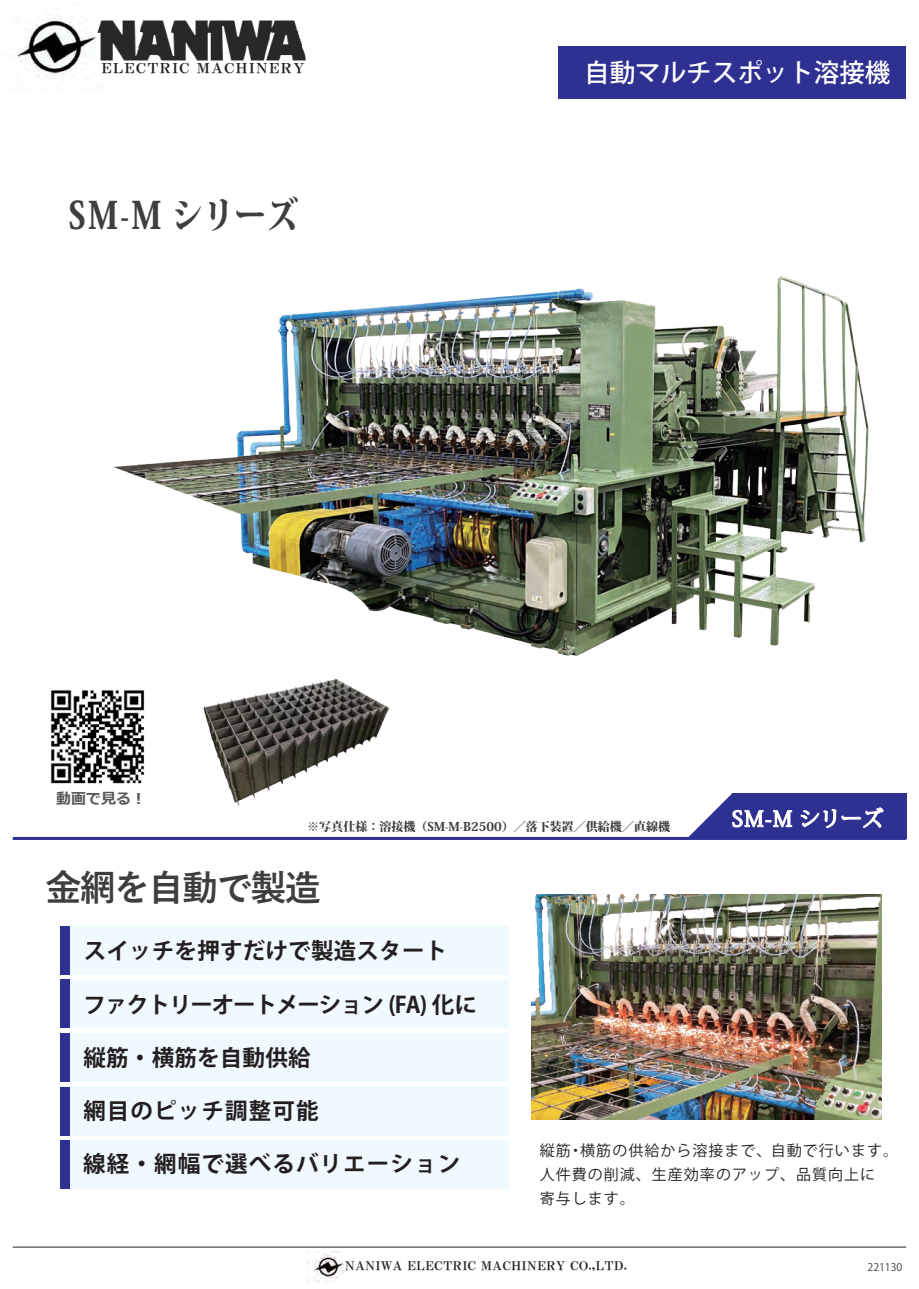
<style>
.page{position:relative;width:919px;height:1289px;background:#fff}
.page>*{position:absolute;margin:0;border:0;box-sizing:border-box;transform-origin:0 0}
.t1{font:800 37.5px "Koz Min Pr 6 N";color:#3e3e3f;scale:.84 1}
.t2{font:700 36px "Yu Gothic";letter-spacing:-.05em;color:#3e3e3f}
.t3{font:500 25.5px "Koz Go Pr 6 N";color:#fff}
.t4{font:700 22.5px "Koz Go Pr 6 N";letter-spacing:.01em;color:#231f20}
.t5{font:700 22.5px "Koz Go Pr 6 N";letter-spacing:.05em;color:#231f20}
.t6{font:700 22.5px "Koz Go Pr 6 N";letter-spacing:-.05em;color:#231f20}
.t7{font:15px/24px "Koz Go Pr 6 N";letter-spacing:.07em;color:#231f20}
.t8{font:700 15px "Meiryo";color:#57585a}
.t9{font:13.65px "HGP Mincho E";letter-spacing:.1em;color:#231f20}
.t10{font:800 12px "Koz Min Pr 6 N";color:#3e3e3f}
.t11{font:12px "HGP Mincho E";letter-spacing:.05em;color:#231f20;scale:.95 1}
.t12{font:10.5px "Koz Go Pro";color:#3e3e3f}
</style>
<div class="page">
<img style="left:113px;top:276px;width:794px;height:557px">
<hr style="left:13px;top:837px;width:893px;height:3px;background:#2e3092">
<div style="left:558px;top:46px;width:348px;height:53px;background:#2e3092"></div>
<div style="left:732px;top:793px;width:174px;height:45px;background:#2e3092"></div>
<svg style="left:687px;top:793px;width:105px;height:44px"></svg>
<svg style="left:799px;top:779px;width:85px;height:50px"></svg>
<hr style="left:13px;top:1246px;width:893px;height:1px;background:#231f20">
<img style="left:307px;top:1251px;width:38px;height:31px">
<div style="left:58px;top:921px;width:455px;height:58px;background:#f0f9fd;border:4px solid #fff"></div>
<div style="left:58px;top:974px;width:455px;height:59px;background:#f0f9fd;border:4px solid #fff"></div>
<div style="left:58px;top:1028px;width:455px;height:58px;background:#f0f9fd;border:4px solid #fff"></div>
<div style="left:58px;top:1082px;width:455px;height:58px;background:#f0f9fd;border:4px solid #fff"></div>
<div style="left:58px;top:1135px;width:455px;height:58px;background:#f0f9fd;border:4px solid #fff"></div>
<div style="left:61px;top:926px;width:9px;height:48px;background:#2e3092"></div>
<div style="left:61px;top:979px;width:9px;height:49px;background:#2e3092"></div>
<div style="left:61px;top:1033px;width:9px;height:48px;background:#2e3092"></div>
<div style="left:61px;top:1086px;width:9px;height:49px;background:#2e3092"></div>
<div style="left:61px;top:1140px;width:9px;height:49px;background:#2e3092"></div>
<img style="left:11px;top:17px;width:85px;height:62px">
<img style="left:97px;top:20px;width:209px;height:41px">
<img style="left:172px;top:630px;width:236px;height:177px">
<img style="left:531px;top:894px;width:350px;height:225px">
<div style="left:41px;top:679px;width:114px;height:134px;background:#fff"></div>
<img style="left:50px;top:690px;width:95px;height:94px">
<p class="t9" style="left:101px;top:62px;width:205px">ＥＬＥＣＴＲＩＣ ＭＡＣＨＩＮＥＲＹ</p>
<h1 class="t1" style="left:69px;top:194px;width:274px">SM-M シリーズ</h1>
<p class="t8" style="left:56px;top:787px;width:91px">動画で見る︕</p>
<h3 class="t3" style="left:584px;top:58px;width:307px">自動マルチスポット溶接機</h3>
<p class="t10" style="left:307px;top:819px;width:364px">※写真仕様：溶接機（SM-M-B2500）／落下装置／供給機／直線機</p>
<h2 class="t2" style="left:45px;top:867px;width:277px">金網を自動で製造</h2>
<h3 class="t4" style="left:84px;top:938px;width:365px">スイッチを押すだけで製造スタート</h3>
<h3 class="t6" style="left:84px;top:991px;width:395px">ファクトリーオートメーション (FA) 化に</h3>
<h3 class="t4" style="left:83px;top:1044px;width:229px">縦筋・横筋を自動供給</h3>
<h3 class="t5" style="left:83px;top:1098px;width:237px">網目のピッチ調整可能</h3>
<h3 class="t5" style="left:83px;top:1151px;width:378px">線経・網幅で選べるバリエーション</h3>
<p class="t7" style="left:539px;top:1138px;width:360px">縦筋・横筋の供給から溶接まで、自動で行います。人件費の削減、生産効率のアップ、品質向上に<br>寄与します。</p>
<p class="t11" style="left:345px;top:1259px;width:298px">ＮＡＮＩＷＡ ＥＬＥＣＴＲＩＣ ＭＡＣＨＩＮＥＲＹ ＣＯ.,ＬＴＤ.</p>
<p class="t12" style="left:867px;top:1260px;width:36px">221130</p>
</div>
